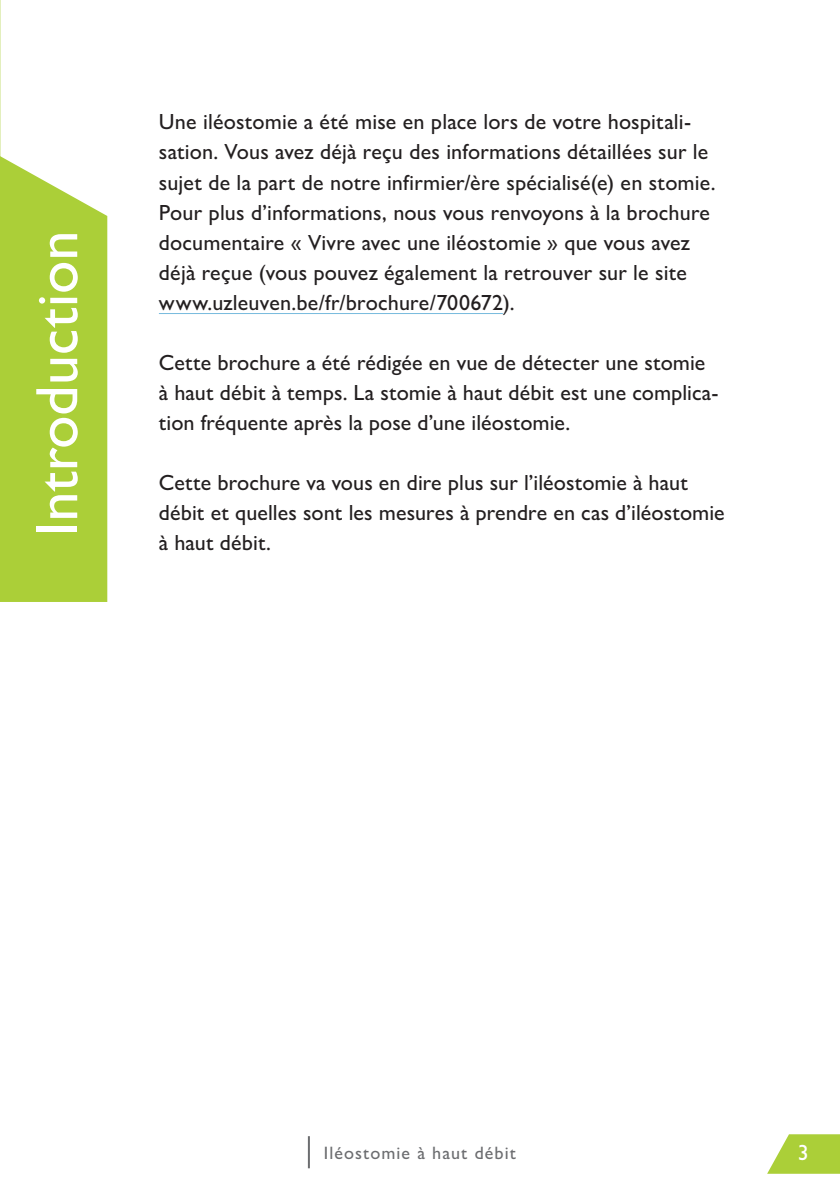
<style>
.page{position:relative;width:840px;height:1191px;background:#fff}
.page>*{position:absolute;margin:0;border:0;box-sizing:border-box;transform-origin:0 0}
.t1{font:500 60px "Gill Sans Nova";color:#fff}
.t2{font:500 22px/30px "Gill Sans Nova";letter-spacing:.005em;color:#231f20}
.t3{font:500 22px "Gill Sans Nova";color:#fff}
.t4{font:500 18px "Gill Sans Nova";letter-spacing:.06em;color:#6c6d70}
</style>
<div class="page">
<hr style="left:308px;top:1136px;width:2px;height:32px;background:#6c6d70">
<svg style="left:767px;top:1134px;width:72px;height:39px"></svg>
<hr style="left:159px;top:313px;width:343px;height:1px;background:#77badd">
<svg style="left:0;top:0;width:1px;height:156px"></svg>
<div style="left:0;top:156px;width:107px;height:446px;background:#abcf38"></div>
<h1 class="t1" style="left:20px;top:536px;width:307px;rotate:-90deg">Introduction</h1>
<p class="t2" style="left:159px;top:107px;width:558px">Une iléostomie a été mise en place lors de votre hospitali&shy;sation. Vous avez déjà reçu des informations détaillées sur le sujet de la part de notre infirmier/ère spécialisé(e) en stomie.<br>Pour plus d’informations, nous vous renvoyons à la brochure documentaire « Vivre avec une iléostomie » que vous avez déjà reçue (vous pouvez également la retrouver sur le site www.uzleuven.be/fr/brochure/700672).</p>
<p class="t2" style="left:159px;top:347px;width:561px">Cette brochure a été rédigée en vue de détecter une stomie à haut débit à temps. La stomie à haut débit est une complica&shy;tion fréquente après la pose d’une iléostomie.</p>
<p class="t2" style="left:159px;top:467px;width:567px">Cette brochure va vous en dire plus sur l’iléostomie à haut débit et quelles sont les mesures à prendre en cas d’iléostomie à haut débit.</p>
<p class="t4" style="left:323px;top:1141px;width:194px">Iléostomie à haut débit</p>
<p class="t3" style="left:797px;top:1138px;width:12px">3</p>
</div>
